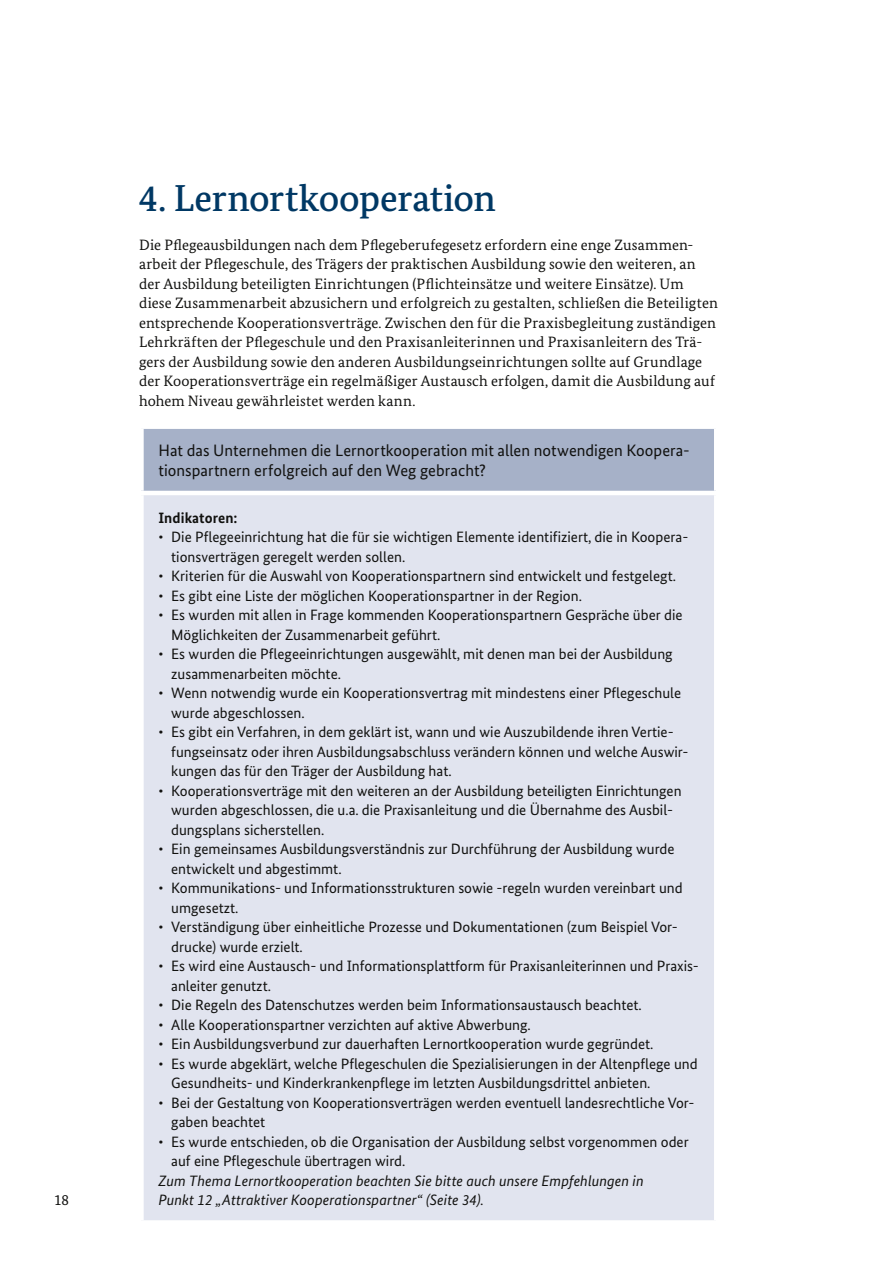
<style>
.page{position:relative;width:893px;height:1263px;background:#fff}
.page>*{position:absolute;margin:0;border:0;box-sizing:border-box;transform-origin:0 0}
.t1{font:500 37.5px "Bundes Serif";letter-spacing:-.01em;color:#003864}
.Einleitung{font:16.5px/19.5px "Bundes Sans";color:#11110f}
.t2{font:15px/19.5px "Bundes Sans";color:#11110f}
.t3{font:15px/19.5px "Bundes Serif";letter-spacing:.005em;color:#11110f}
.t4{font:italic 15px/19.5px "Bundes Sans";letter-spacing:.005em;color:#11110f}
.t5{font:700 15px "Bundes Sans";letter-spacing:.005em;color:#11110f}
</style>
<div class="page">
<div style="left:141px;top:427px;width:575px;height:66px;background:#a6b1c8"></div>
<div style="left:141px;top:493px;width:575px;height:729px;background:#e1e4ef"></div>
<div style="left:139px;top:424px;width:579px;height:5px;background:#fff"></div>
<div style="left:139px;top:429px;width:5px;height:62px;background:#fff"></div>
<hr style="left:714px;top:429px;width:4px;height:62px;background:#fff">
<hr style="left:139px;top:491px;width:579px;height:4px;background:#fff">
<div style="left:139px;top:495px;width:5px;height:725px;background:#fff"></div>
<hr style="left:714px;top:495px;width:4px;height:725px;background:#fff">
<div style="left:139px;top:1220px;width:579px;height:5px;background:#fff"></div>
<p class="t3" style="left:54px;top:1190px;width:16px">18</p>
<h1 class="t1" style="left:139px;top:175px;width:358px">4. Lernortkooperation</h1>
<p class="t3" style="left:139px;top:235px;width:580px">Die Pflegeausbildungen nach dem Pflegeberufegesetz erfordern eine enge Zusammen&shy;arbeit der Pflegeschule, des Trägers der praktischen Ausbildung sowie den weiteren, an der Ausbildung beteiligten Einrichtungen (Pflichteinsätze und weitere Einsätze). Um diese Zusammenarbeit abzusichern und erfolgreich zu gestalten, schließen die Beteiligten entsprechende Kooperationsverträge. Zwischen den für die Praxisbegleitung zuständigen Lehrkräften der Pflegeschule und den Praxisanleiterinnen und Praxisanleitern des Trä&shy;gers der Ausbildung sowie den anderen Ausbildungseinrichtungen sollte auf Grundlage der Kooperationsverträge ein regelmäßiger Austausch erfolgen, damit die Ausbildung auf hohem Niveau gewährleistet werden kann.</p>
<p class="Einleitung" style="left:158px;top:441px;width:533px">Hat das Unternehmen die Lernortkooperation mit allen notwendigen Koopera&shy;tionspartnern erfolgreich auf den Weg gebracht?</p>
<p class="t5" style="left:158px;top:508px;width:81px">Indikatoren:</p>
<p class="t2" style="left:171px;top:527px;width:519px;text-indent:-13px">• Die Pflegeeinrichtung hat die für sie wichtigen Elemente identifiziert, die in Koopera&shy;tionsverträgen geregelt werden sollen.</p>
<p class="t2" style="left:158px;top:566px;width:519px">• Kriterien für die Auswahl von Kooperationspartnern sind entwickelt und festgelegt.</p>
<p class="t2" style="left:158px;top:586px;width:425px">• Es gibt eine Liste der möglichen Kooperationspartner in der Region.</p>
<p class="t2" style="left:171px;top:605px;width:513px;text-indent:-13px">• Es wurden mit allen in Frage kommenden Kooperationspartnern Gespräche über die<br>Möglichkeiten der Zusammenarbeit geführt.</p>
<p class="t2" style="left:171px;top:644px;width:503px;text-indent:-13px">• Es wurden die Pflegeeinrichtungen ausgewählt, mit denen man bei der Ausbildung zusammenarbeiten möchte.</p>
<p class="t2" style="left:171px;top:683px;width:511px;text-indent:-13px">• Wenn notwendig wurde ein Kooperationsvertrag mit mindestens einer Pflegeschule wurde abgeschlossen.</p>
<p class="t2" style="left:171px;top:722px;width:519px;text-indent:-13px">• Es gibt ein Verfahren, in dem geklärt ist, wann und wie Auszubildende ihren Vertie&shy;fungseinsatz oder ihren Ausbildungsabschluss verändern können und welche Auswir&shy;kungen das für den Träger der Ausbildung hat.</p>
<p class="t2" style="left:171px;top:781px;width:512px;text-indent:-13px">• Kooperationsverträge mit den weiteren an der Ausbildung beteiligten Einrichtungen wurden abgeschlossen, die u.a. die Praxisanleitung und die Übernahme des Ausbil&shy;dungsplans sicherstellen.</p>
<p class="t2" style="left:171px;top:839px;width:505px;text-indent:-13px">• Ein gemeinsames Ausbildungsverständnis zur Durchführung der Ausbildung wurde entwickelt und abgestimmt.</p>
<p class="t2" style="left:171px;top:878px;width:513px;text-indent:-13px">• Kommunikations- und Informationsstrukturen sowie -regeln wurden vereinbart und umgesetzt.</p>
<p class="t2" style="left:171px;top:917px;width:508px;text-indent:-13px">• Verständigung über einheitliche Prozesse und Dokumentationen (zum Beispiel Vor&shy;drucke) wurde erzielt.</p>
<p class="t2" style="left:171px;top:956px;width:529px;text-indent:-13px">• Es wird eine Austausch- und Informationsplattform für Praxisanleiterinnen und Praxis&shy;anleiter genutzt.</p>
<p class="t2" style="left:158px;top:995px;width:485px">• Die Regeln des Datenschutzes werden beim Informationsaustausch beachtet.</p>
<p class="t2" style="left:158px;top:1015px;width:374px">• Alle Kooperationspartner verzichten auf aktive Abwerbung.</p>
<p class="t2" style="left:158px;top:1034px;width:496px">• Ein Ausbildungsverbund zur dauerhaften Lernortkooperation wurde gegründet.</p>
<p class="t2" style="left:171px;top:1054px;width:528px;text-indent:-13px">• Es wurde abgeklärt, welche Pflegeschulen die Spezialisierungen in der Altenpflege und<br>Gesundheits- und Kinderkrankenpflege im letzten Ausbildungsdrittel anbieten.</p>
<p class="t2" style="left:171px;top:1093px;width:525px;text-indent:-13px">• Bei der Gestaltung von Kooperationsverträgen werden eventuell landesrechtliche Vor&shy;gaben beachtet</p>
<p class="t2" style="left:171px;top:1132px;width:519px;text-indent:-13px">• Es wurde entschieden, ob die Organisation der Ausbildung selbst vorgenommen oder auf eine Pflegeschule übertragen wird.</p>
<p class="t4" style="left:158px;top:1171px;width:487px">Zum Thema Lernortkooperation beachten Sie bitte auch unsere Empfehlungen in<br>Punkt 12 „Attraktiver Kooperationspartner“ (Seite 34).</p>
</div>
